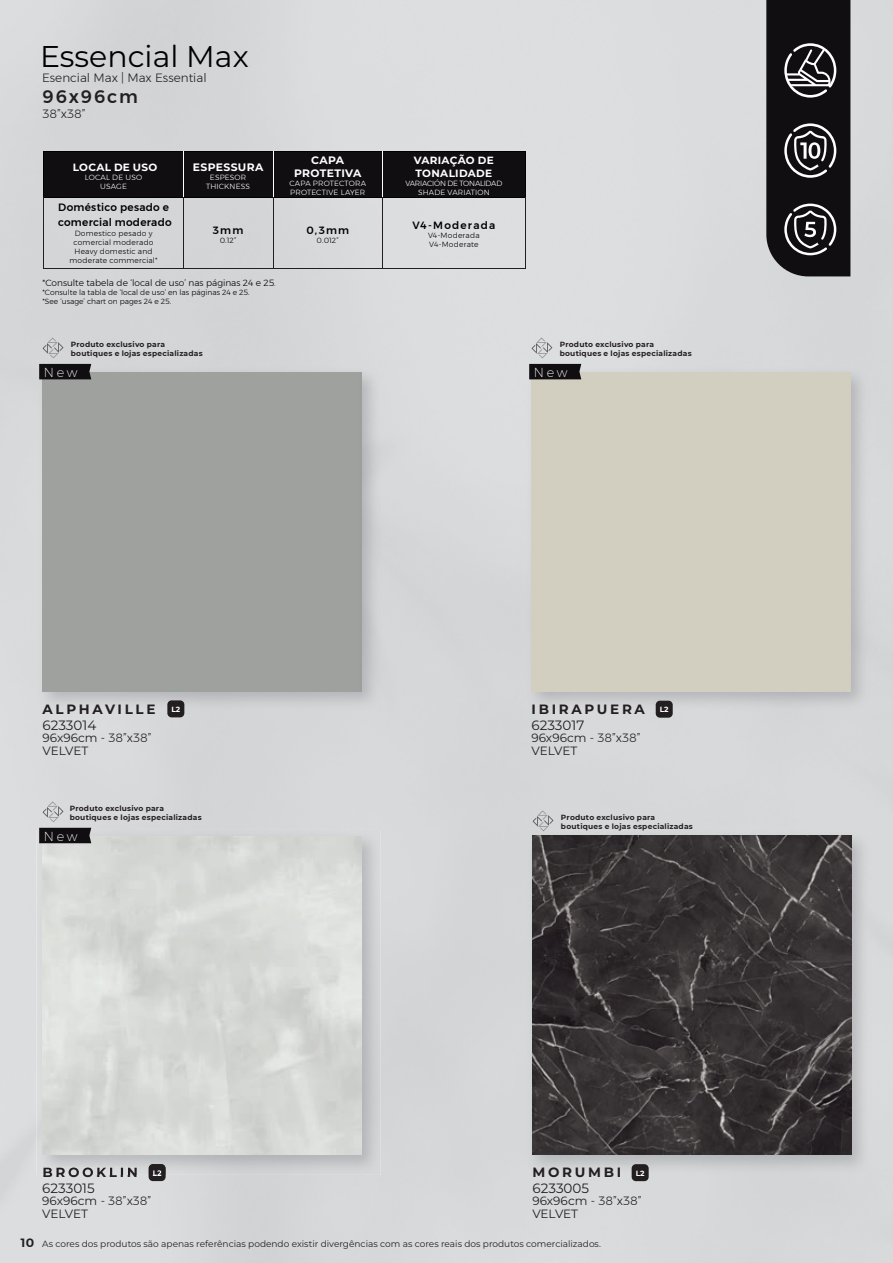
<style>
.page{position:relative;width:893px;height:1263px;background:#d8d9db}
.page>*{position:absolute;margin:0;border:0;box-sizing:border-box;transform-origin:0 0}
.t1{font:30px "Montserrat";color:#000001}
.t2{font:500 18px "Montserrat";letter-spacing:.1em;color:#231f20}
.t3{font:700 13.5px "Montserrat";letter-spacing:.2em;color:#231f20}
.t4{font:13.5px "Montserrat";color:#231f20}
.t5{font:200 12.75px "Montserrat";letter-spacing:.215em;color:#fff}
.t6{font:12px/13.4px "Montserrat";letter-spacing:-.015em;color:#231f20}
.t7{font:300 12px "Montserrat";color:#231f20}
.t8{font:600 12px "Montserrat";color:#231f20}
.t9{font:700 10.8px/12.9px "Montserrat";letter-spacing:.03em;color:#fff;text-align:center}
.t10{font:500 10.65px/14.4px "Montserrat";letter-spacing:.025em;color:#000001}
.t11{font:700 10.5px/12.9px "Montserrat";letter-spacing:.025em;color:#fff}
.t12{font:500 10.5px "Montserrat";letter-spacing:.115em;color:#000002}
.t13{font:500 10.5px "Montserrat";letter-spacing:.11em;color:#000001}
.t14{font:9px "Montserrat";color:#231f20}
.t15{font:300 9px "Montserrat";color:#000001}
.t16{font:700 7.5px/9px "Montserrat";letter-spacing:.03em;color:#231f20}
.t17{font:300 7.5px/9px "Montserrat";letter-spacing:.015em;color:#000001;text-align:center}
.t18{font:300 7.5px/9px "Montserrat";letter-spacing:.02em;color:#fff;text-align:center}
.t19{font:300 7.5px/9px "Montserrat";letter-spacing:-.025em;color:#fff;text-align:center}
.t20{font:300 7.5px/9px "Montserrat";letter-spacing:.025em;color:#000002}
.t21{font:700 7.5px "Montserrat";color:#fff}
.s1{font-size:7.5px}
.s2{font-weight:300}
</style>
<div class="page">
<img style="left:37px;top:366px;width:344px;height:345px">
<div style="left:43px;top:372px;width:318px;height:319px;background:#9ea19d"></div>
<div style="left:167px;top:700px;width:17px;height:17px;background:#231f20;border-radius:4px"></div>
<img style="left:525px;top:366px;width:345px;height:345px">
<div style="left:531px;top:372px;width:319px;height:319px;background:#d2cfc0"></div>
<div style="left:656px;top:701px;width:17px;height:17px;background:#231f20;border-radius:4px"></div>
<img style="left:526px;top:830px;width:345px;height:345px">
<img style="left:532px;top:836px;width:319px;height:319px">
<div style="left:632px;top:1164px;width:17px;height:17px;background:#231f20;border-radius:4px"></div>
<svg style="left:532px;top:810px;width:21px;height:21px"></svg>
<div style="left:45px;top:152px;width:480px;height:45px;background:#110e11"></div>
<hr style="left:44px;top:151px;width:139px;height:1px;background:#000001">
<hr style="left:44px;top:152px;width:1px;height:45px;background:#000001">
<hr style="left:183px;top:151px;width:90px;height:1px;background:#000001">
<hr style="left:273px;top:151px;width:109px;height:1px;background:#000001">
<hr style="left:382px;top:151px;width:143px;height:1px;background:#000001">
<hr style="left:525px;top:152px;width:1px;height:45px;background:#000001">
<hr style="left:44px;top:197px;width:139px;height:1px;background:#000001">
<hr style="left:183px;top:197px;width:90px;height:1px;background:#000001">
<hr style="left:273px;top:197px;width:109px;height:1px;background:#000001">
<hr style="left:382px;top:197px;width:143px;height:1px;background:#000001">
<hr style="left:44px;top:197px;width:1px;height:71px;background:#231f20">
<hr style="left:183px;top:197px;width:1px;height:71px;background:#231f20">
<hr style="left:273px;top:197px;width:1px;height:71px;background:#231f20">
<hr style="left:382px;top:197px;width:1px;height:71px;background:#231f20">
<hr style="left:525px;top:197px;width:1px;height:71px;background:#231f20">
<hr style="left:44px;top:268px;width:139px;height:1px;background:#231f20">
<hr style="left:183px;top:268px;width:90px;height:1px;background:#231f20">
<hr style="left:273px;top:268px;width:109px;height:1px;background:#231f20">
<hr style="left:382px;top:268px;width:143px;height:1px;background:#231f20">
<hr style="left:183px;top:152px;width:1px;height:45px;background:#fff">
<hr style="left:273px;top:152px;width:1px;height:45px;background:#fff">
<hr style="left:382px;top:152px;width:1px;height:45px;background:#fff">
<div style="left:149px;top:1164px;width:17px;height:17px;background:#231f20;border-radius:4px"></div>
<img style="left:37px;top:830px;width:344px;height:345px">
<img style="left:43px;top:1167px;width:94px;height:8px">
<img style="left:149px;top:1164px;width:17px;height:11px">
<svg style="left:153px;top:1170px;width:8px;height:5px"></svg>
<img style="left:43px;top:836px;width:318px;height:319px">
<svg style="left:43px;top:337px;width:20px;height:21px"></svg>
<svg style="left:39px;top:364px;width:52px;height:15px"></svg>
<div style="left:44px;top:364px;width:41px;height:15px;background:#110e11"></div>
<svg style="left:43px;top:801px;width:20px;height:21px"></svg>
<svg style="left:39px;top:828px;width:52px;height:15px"></svg>
<div style="left:44px;top:828px;width:41px;height:15px;background:#110e11"></div>
<svg style="left:531px;top:337px;width:21px;height:21px"></svg>
<svg style="left:529px;top:364px;width:52px;height:15px"></svg>
<div style="left:534px;top:364px;width:41px;height:15px;background:#110e11"></div>
<svg style="left:766px;top:0;width:84px;height:276px;background:#2c292c"></svg>
<h1 class="t1" style="left:40px;top:36px;width:210px">Essencial Max</h1>
<h2 class="t2" style="left:43px;top:83px;width:97px">96x96cm</h2>
<h3 class="t7" style="left:43px;top:105px;width:45px">38”x38”</h3>
<h3 class="t7" style="left:42px;top:68px;width:166px">Esencial Max | Max Essential</h3>
<h3 class="t11" style="left:73px;top:160px;width:86px">LOCAL DE USO</h3>
<p class="t18" style="left:85px;top:172px;width:59px">LOCAL DE USO<br>USAGE</p>
<h3 class="t10" style="left:58px;top:200px;width:115px">Doméstico pesado e comercial moderado</h3>
<p class="t17" style="left:70px;top:229px;width:90px">Domestico pesado y comercial moderado<br>Heavy domestic and moderate commercial*</p>
<h3 class="t9" style="left:193px;top:160px;width:72px">ESPESSURA</h3>
<p class="t18" style="left:206px;top:172px;width:45px">ESPESOR<br>THICKNESS</p>
<h3 class="t13" style="left:213px;top:222px;width:32px">3mm</h3>
<p class="t17" style="left:220px;top:235px;width:18px">0.12”</p>
<p class="t15" style="left:43px;top:276px;width:235px">*Consulte tabela de ‘local de uso’ nas páginas 24 e 25<span class="s1">.</span></p>
<p class="t17" style="left:43px;top:287px;width:209px;text-align:left">*Consulte la tabla de ‘local de uso’ en las páginas 24 e 25. *See ‘usage’ chart on pages 24 e 25.</p>
<p class="t16" style="left:71px;top:340px;width:133px">Produto exclusivo para boutiques e lojas especializadas</p>
<h3 class="t5" style="left:44px;top:363px;width:35px">New</h3>
<h3 class="t9" style="left:294px;top:153px;width:69px">CAPA<br>PROTETIVA</h3>
<p class="t18" style="left:289px;top:179px;width:78px;text-align:left">CAPA PROTECTORA<br>PROTECTIVE LAYER</p>
<h3 class="t13" style="left:306px;top:222px;width:44px">0,3mm</h3>
<p class="t17" style="left:317px;top:235px;width:24px">0.012”</p>
<h3 class="t11" style="left:414px;top:153px;width:82px">VARIAÇÃO DE<br>TONALIDADE</h3>
<p class="t19" style="left:405px;top:179px;width:98px">VARIACIÓN DE TONALIDAD<br>SHADE VARIATION</p>
<h3 class="t12" style="left:412px;top:217px;width:84px">V4-Moderada</h3>
<p class="t20" style="left:428px;top:231px;width:53px">V4-Moderada<br>V4-Moderate</p>
<p class="t16" style="left:560px;top:339px;width:133px">Produto exclusivo para boutiques e lojas especializadas</p>
<h3 class="t5" style="left:534px;top:363px;width:35px">New</h3>
<h3 class="t3" style="left:43px;top:699px;width:114px">ALPHAVILLE</h3>
<h3 class="t4" style="left:43px;top:715px;width:55px">6233014</h3>
<h3 class="t6" style="left:43px;top:730px;width:110px">96x96cm <span class="s2">- 38”x38”<br></span>VELVET</h3>
<p class="t21" style="left:171px;top:704px;width:10px">L2</p>
<h3 class="t3" style="left:531px;top:699px;width:115px">IBIRAPUERA</h3>
<h3 class="t4" style="left:531px;top:715px;width:54px">6233017</h3>
<h3 class="t6" style="left:531px;top:730px;width:111px">96x96cm <span class="s2">- 38”x38”<br></span>VELVET</h3>
<p class="t21" style="left:660px;top:704px;width:10px">L2</p>
<p class="t16" style="left:70px;top:803px;width:133px">Produto exclusivo para boutiques e lojas especializadas</p>
<h3 class="t5" style="left:44px;top:827px;width:35px">New</h3>
<p class="t16" style="left:561px;top:812px;width:133px">Produto exclusivo para boutiques e lojas especializadas</p>
<h3 class="t8" style="left:21px;top:1233px;width:15px">10</h3>
<h3 class="t3" style="left:42px;top:1162px;width:97px">BROOKLIN</h3>
<h3 class="t4" style="left:42px;top:1179px;width:54px">6233015</h3>
<h3 class="t6" style="left:42px;top:1194px;width:111px">96x96cm <span class="s2">- 38”x38”<br></span>VELVET</h3>
<p class="t21" style="left:153px;top:1167px;width:10px">L2</p>
<h3 class="t3" style="left:533px;top:1163px;width:90px">MORUMBI</h3>
<h3 class="t4" style="left:533px;top:1179px;width:58px">6233005</h3>
<h3 class="t6" style="left:532px;top:1194px;width:111px;line-height:12.8px">96x96cm <span class="s2">- 38”x38”<br></span>VELVET</h3>
<p class="t21" style="left:636px;top:1168px;width:10px">L2</p>
<p class="t14" style="left:42px;top:1238px;width:560px">As cores dos produtos são apenas referências podendo existir divergências com as cores reais dos produtos comercializados.</p>
</div>
